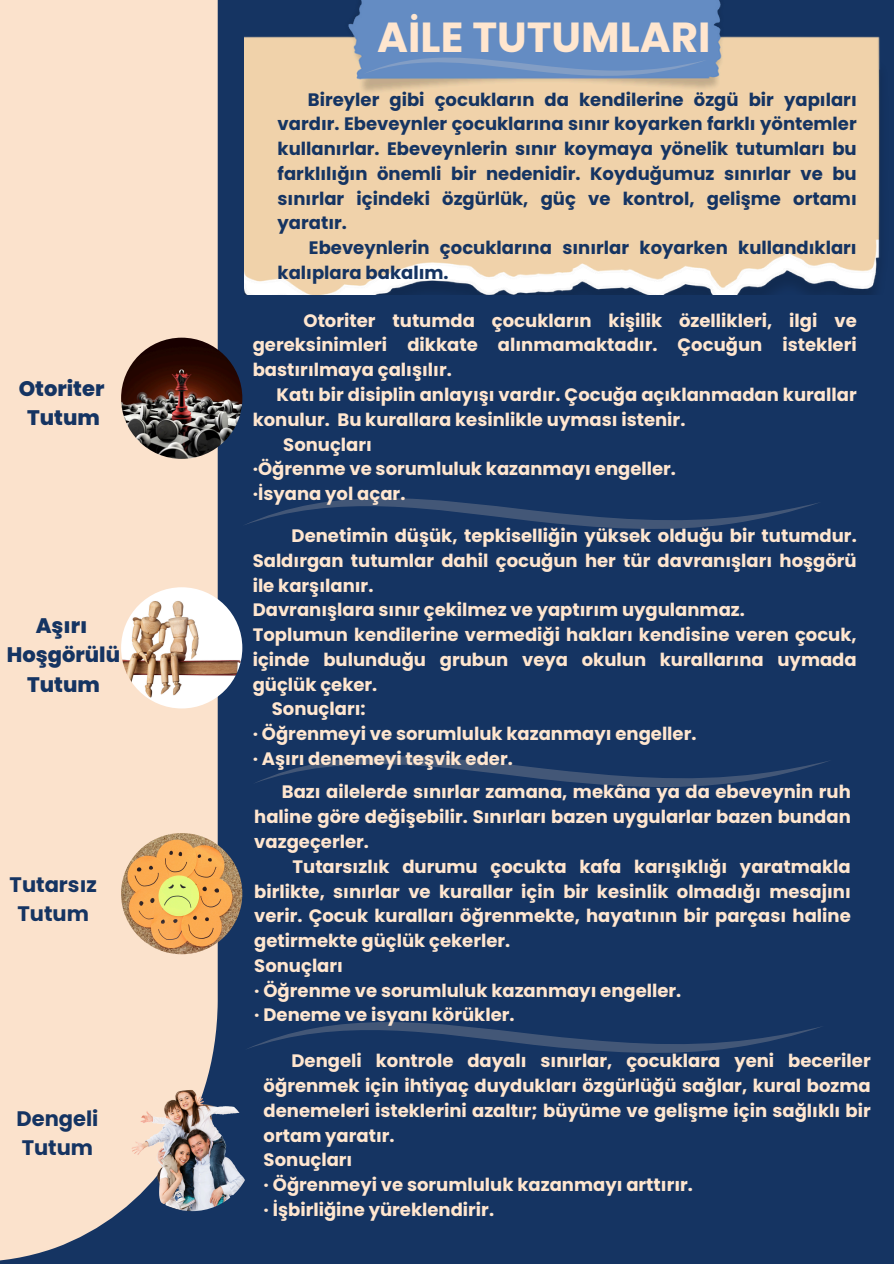
<style>
.page{position:relative;width:894px;height:1264px;background:#fff}
.page>*{position:absolute;margin:0;border:0;box-sizing:border-box;transform-origin:0 0}
.t1{font:700 42px "Poppins";color:#ffe6cf}
.t2{font:800 21px/29.2px "Poppins";color:#153462;text-align:center}
.t3{font:700 21px/29.2px "Poppins";color:#153462;text-align:center}
.t4{font:700 18px/24.8px "Poppins";color:#ffe6cf;text-align:justify}
.t5{font:700 18px/24.8px "Poppins";color:#153462;text-align:justify}
</style>
<div class="page">
<div style="left:0;top:0;width:893px;height:1263px;background:#153462"></div>
<div style="left:0;top:0;width:218px;height:1261px;background:#fbe2cc"></div>
<img style="left:121px;top:338px;width:121px;height:121px;border-radius:50%">
<img style="left:121px;top:587px;width:121px;height:121px;border-radius:50%">
<img style="left:121px;top:833px;width:121px;height:121px;border-radius:50%">
<img style="left:131px;top:1089px;width:121px;height:122px;border-radius:50%">
<img style="left:245px;top:0;width:635px;height:294px">
<svg style="left:363px;top:57px;width:343px;height:19px;background:#6b90c3"></svg>
<svg style="left:255px;top:756px;width:575px;height:31px"></svg>
<svg style="left:247px;top:1022px;width:575px;height:31px"></svg>
<svg style="left:245px;top:498px;width:574px;height:31px"></svg>
<p class="t2" style="left:19px;top:374px;width:87px">Otoriter<br>Tutum</p>
<p class="t2" style="left:7px;top:611px;width:115px">Aşırı<br>Hoşgörülü<br>Tutum</p>
<p class="t3" style="left:10px;top:870px;width:89px">Tutarsız<br>Tutum</p>
<p class="t3" style="left:16px;top:1104px;width:83px;text-align:left">Dengeli<br>Tutum</p>
<p class="t1" style="left:377px;top:8px;width:335px">AİLE TUTUMLARI</p>
<p class="t5" style="left:277px;top:87px;width:580px;text-indent:30px">Bireyler gibi çocukların da kendilerine özgü bir yapıları vardır. Ebeveynler çocuklarına sınır koyarken farklı yöntemler kullanırlar. Ebeveynlerin sınır koymaya yönelik tutumları bu farklılığın önemli bir nedenidir. Koyduğumuz sınırlar ve bu sınırlar içindeki özgürlük, güç ve kontrol, gelişme ortamı yaratır.</p>
<p class="t5" style="left:277px;top:235px;width:580px;text-indent:31px">Ebeveynlerin çocuklarına sınırlar koyarken kullandıkları kalıplara bakalım.</p>
<h1 class="t4" style="left:252px;top:308px;width:605px;text-indent:51px">Otoriter tutumda çocukların kişilik özellikleri, ilgi ve gereksinimleri dikkate alınmamaktadır. Çocuğun istekleri bastırılmaya çalışılır.</h1>
<p class="t4" style="left:252px;top:382px;width:605px;text-indent:24px">Katı bir disiplin anlayışı vardır. Çocuğa açıklanmadan kurallar konulur. Bu kurallara kesinlikle uyması istenir.</p>
<p class="t4" style="left:283px;top:432px;width:90px">Sonuçları</p>
<p class="t4" style="left:252px;top:456px;width:424px">·Öğrenme ve sorumluluk kazanmayı engeller.</p>
<p class="t4" style="left:252px;top:481px;width:154px">·İsyana yol açar.</p>
<p class="t4" style="left:252px;top:523px;width:605px;text-indent:39px">Denetimin düşük, tepkiselliğin yüksek olduğu bir tutumdur.<br>Saldırgan tutumlar dahil çocuğun her tür davranışları hoşgörü ile karşılanır.</p>
<p class="t4" style="left:252px;top:597px;width:493px">Davranışlara sınır çekilmez ve yaptırım uygulanmaz.</p>
<p class="t4" style="left:252px;top:622px;width:605px">Toplumun kendilerine vermediği hakları kendisine veren çocuk, içinde bulunduğu grubun veya okulun kurallarına uymada güçlük çeker.</p>
<p class="t4" style="left:272px;top:696px;width:95px">Sonuçları:</p>
<p class="t4" style="left:252px;top:721px;width:445px">· Öğrenmeyi ve sorumluluk kazanmayı engeller.</p>
<p class="t4" style="left:252px;top:746px;width:261px">· Aşırı denemeyi teşvik eder.</p>
<p class="t4" style="left:254px;top:779px;width:598px;text-indent:28px">Bazı ailelerde sınırlar zamana, mekâna ya da ebeveynin ruh haline göre değişebilir. Sınırları bazen uygularlar bazen bundan vazgeçerler.</p>
<p class="t4" style="left:254px;top:854px;width:598px;text-indent:38px">Tutarsızlık durumu çocukta kafa karışıklığı yaratmakla birlikte, sınırlar ve kurallar için bir kesinlik olmadığı mesajını verir. Çocuk kuralları öğrenmekte, hayatının bir parçası haline getirmekte güçlük çekerler.</p>
<p class="t4" style="left:254px;top:953px;width:90px">Sonuçları</p>
<p class="t4" style="left:254px;top:977px;width:428px">· Öğrenme ve sorumluluk kazanmayı engeller.</p>
<p class="t4" style="left:254px;top:1002px;width:262px">· Deneme ve isyanı körükler.</p>
<p class="t4" style="left:263px;top:1048px;width:608px;text-indent:28px">Dengeli kontrole dayalı sınırlar, çocuklara yeni beceriler öğrenmek için ihtiyaç duydukları özgürlüğü sağlar, kural bozma denemeleri isteklerini azaltır; büyüme ve gelişme için sağlıklı bir ortam yaratır.</p>
<p class="t4" style="left:263px;top:1147px;width:90px">Sonuçları</p>
<p class="t4" style="left:263px;top:1172px;width:431px">· Öğrenmeyi ve sorumluluk kazanmayı arttırır.</p>
<p class="t4" style="left:263px;top:1197px;width:232px">· İşbirliğine yüreklendirir.</p>
</div>
